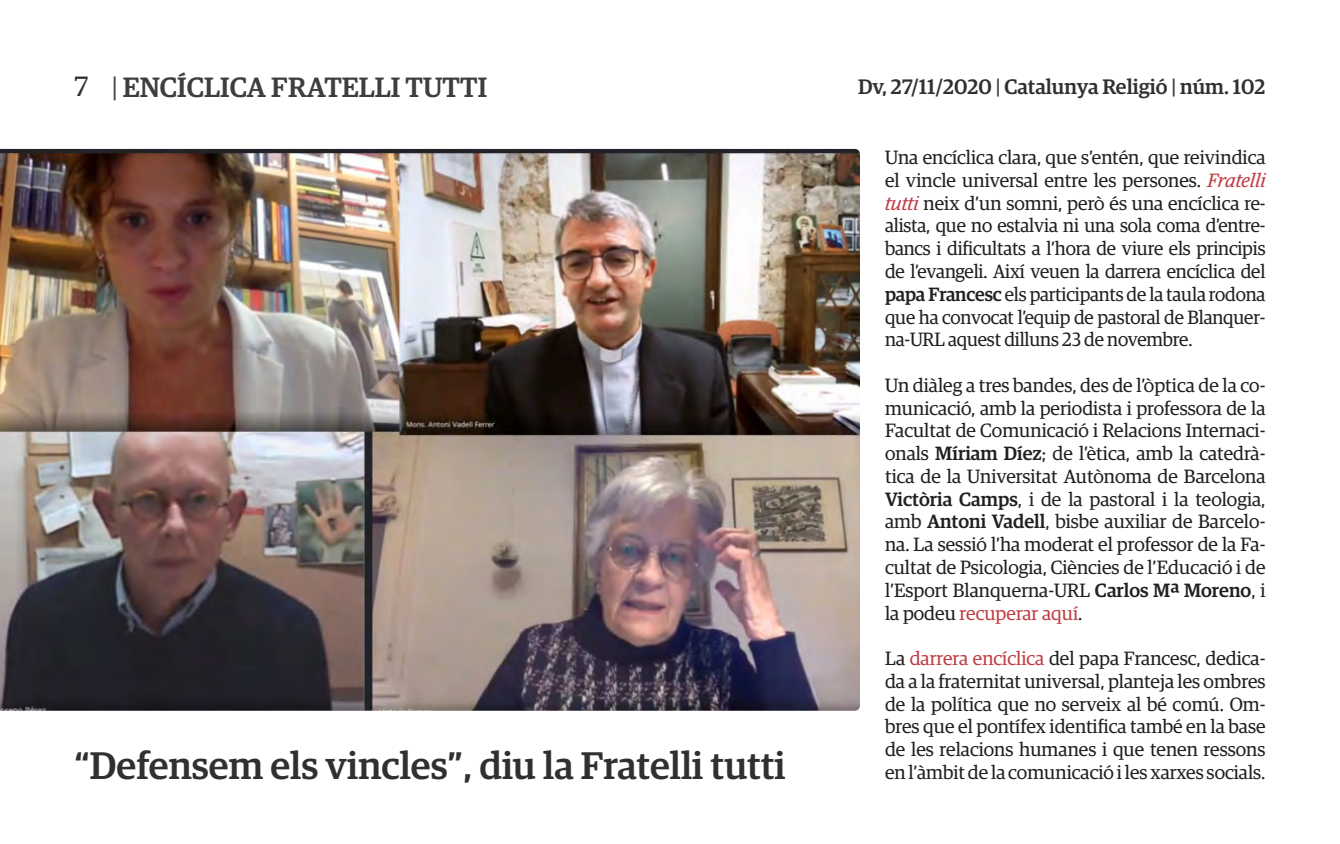
<style>
.page{position:relative;width:1340px;height:844px;background:#fff}
.page>*{position:absolute;margin:0;border:0;box-sizing:border-box;transform-origin:0 0}
.t1{font:500 38.5px "Guardian Egyp";color:#312f30}
.t2{font:500 28px "Guardian Egyp";color:#3e3e3f}
.t3{font:500 21px "Guardian Egyp";color:#312f30}
.t4{font:19.25px/22.8px "Guardian Egyp";color:#231f20;text-align:justify}
.s1{font-weight:400;color:#312f30}
.s2{font-weight:400}
.s3{color:#3e3e3f}
.s4{font-style:italic;color:#c03e45}
.s5{font-weight:500}
.s6{color:#c03e45}
</style>
<div class="page">
<img style="left:0;top:149px;width:860px;height:561px">
<h2 class="t2" style="left:74px;top:67px;width:414px"><span class="s1">7</span> <span class="s2">|</span> ENCÍCLICA FRATELLI TUTTI</h2>
<p class="t3" style="left:858px;top:71px;width:409px">Dv, 27/11/2020 <span class="s3">|</span> Catalunya Religió <span class="s3">|</span> núm. 102</p>
<p class="t1" style="left:74px;top:737px;width:713px">“Defensem els vincles”, diu la Fratelli tutti</p>
<p class="t4" style="left:885px;top:145px;width:382px">Una encíclica clara, que s’entén, que reivindica el vincle universal entre les persones. <span class="s4">Fratelli tutti</span> neix d’un somni, però és una encíclica re&shy;alista, que no estalvia ni una sola coma d’entre&shy;bancs i dificultats a l’hora de viure els principis de l’evangeli. Així veuen la darrera encíclica del <span class="s5">papa Francesc</span> els participants de la taula rodona que ha convocat l’equip de pastoral de Blanquer&shy;na-URL aquest dilluns 23 de novembre.</p>
<p class="t4" style="left:885px;top:372px;width:382px">Un diàleg a tres bandes, des de l’òptica de la co&shy;municació, amb la periodista i professora de la Facultat de Comunicació i Relacions Internaci&shy;onals <span class="s5">Míriam Díez</span>; de l’ètica, amb la catedrà&shy;tica de la Universitat Autònoma de Barcelona <span class="s5">Victòria Camps</span>, i de la pastoral i la teologia, amb <span class="s5">Antoni Vadell</span>, bisbe auxiliar de Barcelo&shy;na. La sessió l’ha moderat el professor de la Fa&shy;cultat de Psicologia, Ciències de l’Educació i de l’Esport Blanquerna-URL <span class="s5">Carlos Mª Moreno</span>, i la podeu <span class="s6">recuperar aquí</span>.</p>
<p class="t4" style="left:885px;top:645px;width:382px">La <span class="s6">darrera encíclica</span> del papa Francesc, dedica&shy;da a la fraternitat universal, planteja les ombres de la política que no serveix al bé comú. Om&shy;bres que el pontífex identifica també en la base de les relacions humanes i que tenen ressons</p>
<p class="t4" style="left:885px;top:759px;width:382px">en l’àmbit de la comunicació i les xarxes socials.</p>
</div>
